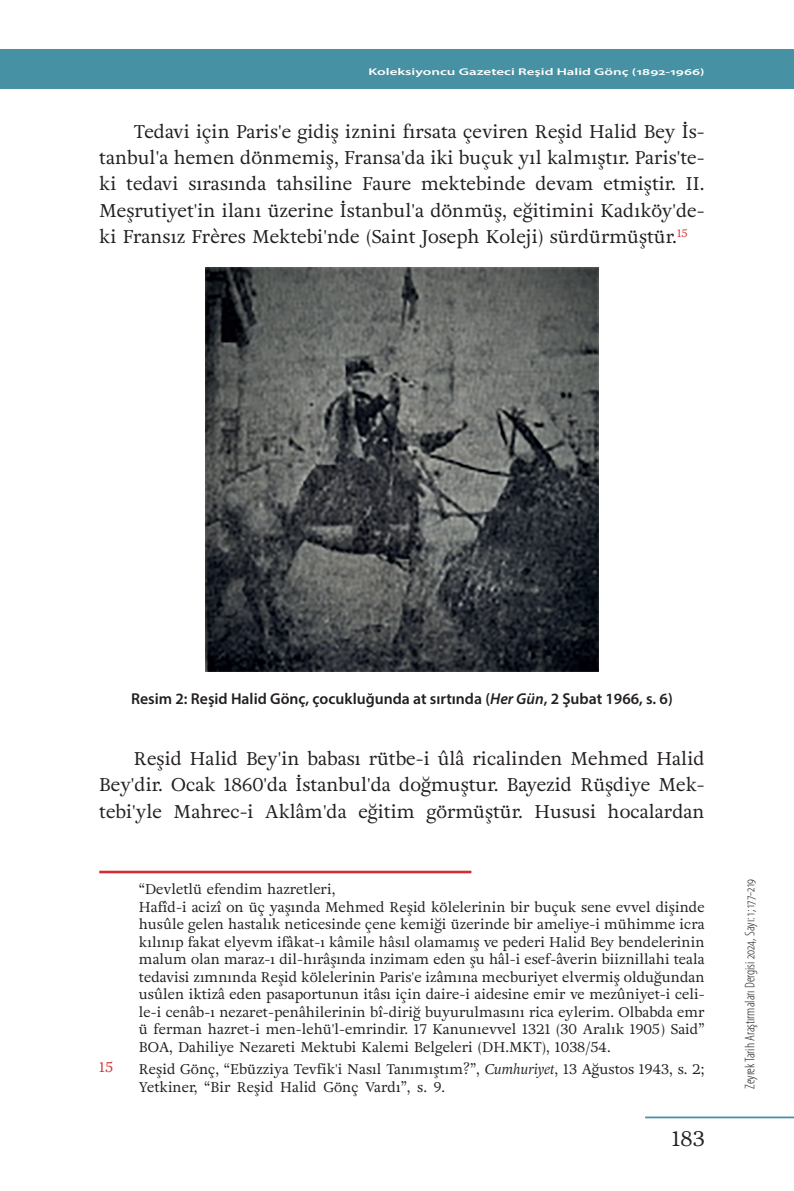
<style>
.page{position:relative;width:794px;height:1191px;background:#fff}
.page>*{position:absolute;margin:0;border:0;box-sizing:border-box;transform-origin:0 0}
.t1{font:21px "Adriane Text";color:#231f20}
.t2{font:18.38px/26.2px "Adriane Text";color:#231f20;text-align:justify}
.t3{font:600 15.75px "Myriad Pro";color:#231f20}
.t4{font:14px/17.5px "Adriane Text";color:#231f20}
.t5{font:300 condensed 14px "Myriad Pro";color:#231f20}
.t6{font:14px "Adriane Text";color:#d32d32}
.t7{font:600 semi-expanded 9.8px "Myriad Pro";color:#fff;scale:1.43 1}
.s1{font-style:italic}
</style>
<div class="page">
<div style="left:0;top:50px;width:794px;height:39px;background:#4691a3"></div>
<hr style="left:645px;top:1116px;width:149px;height:2px;background:#4691a3">
<hr style="left:99px;top:870px;width:372px;height:3px;background:#d32d32">
<img style="left:205px;top:268px;width:394px;height:403px">
<p class="t7" style="left:368px;top:65px;width:236px">Koleksiyoncu Gazeteci Reşid Halid Gönç (1892-1966)</p>
<p class="t2" style="left:99px;top:118px;width:607px;text-indent:35px">Tedavi için Paris'e gidiş iznini fırsata çeviren Reşid Halid Bey İs&shy;tanbul'a hemen dönmemiş, Fransa'da iki buçuk yıl kalmıştır. Paris'te&shy;ki tedavi sırasında tahsiline Faure mektebinde devam etmiştir. II.<br>Meşrutiyet'in ilanı üzerine İstanbul'a dönmüş, eğitimini Kadıköy'de&shy;ki Fransız Frères Mektebi'nde (Saint Joseph Koleji) sürdürmüştür.<sup>15</sup></p>
<p class="t3" style="left:131px;top:689px;width:543px">Resim 2: Reşid Halid Gönç, çocukluğunda at sırtında (<span class="s1">Her Gün</span>, 2 Şubat 1966, s. 6)</p>
<h2 class="t2" style="left:99px;top:745px;width:607px;text-indent:35px">Reşid Halid Bey'in babası rütbe-i ûlâ ricalinden Mehmed Halid Bey'dir. Ocak 1860'da İstanbul'da doğmuştur. Bayezid Rüşdiye Mek&shy;tebi'yle Mahrec-i Aklâm'da eğitim görmüştür. Hususi hocalardan</h2>
<p class="t4" style="left:139px;top:880px;width:567px">“Devletlü efendim hazretleri,<br>Hafîd-i acizî on üç yaşında Mehmed Reşid kölelerinin bir buçuk sene evvel dişinde husûle gelen hastalık neticesinde çene kemiği üzerinde bir ameliye-i mühimme icra kılınıp fakat elyevm ifâkat-ı kâmile hâsıl olamamış ve pederi Halid Bey bendelerinin malum olan maraz-ı dil-hırâşında inzimam eden şu hâl-i esef-âverin biiznillahi teala tedavisi zımnında Reşid kölelerinin Paris'e izâmına mecburiyet elvermiş olduğundan usûlen iktizâ eden pasaportunun itâsı için daire-i aidesine emir ve mezûniyet-i celi&shy;le-i cenâb-ı nezaret-penâhilerinin bî-diriğ buyurulmasını rica eylerim. Olbabda emr ü ferman hazret-i men-lehü'l-emrindir. 17 Kanunıevvel 1321 (30 Aralık 1905) Said” BOA, Dahiliye Nezareti Mektubi Kalemi Belgeleri (DH.MKT), 1038/54.</p>
<p class="t6" style="left:99px;top:1057px;width:15px">15</p>
<p class="t4" style="left:139px;top:1060px;width:567px">Reşid Gönç, “Ebüzziya Tevfik'i Nasıl Tanımıştım?”, <span class="s1">Cumhuriyet</span>, 13 Ağustos 1943, s. 2;<br>Yetkiner, “Bir Reşid Halid Gönç Vardı”, s. 9.</p>
<h1 class="t1" style="left:671px;top:1124px;width:34px">183</h1>
<p class="t5" style="left:741px;top:1088px;width:211px;rotate:-90deg">Zeyrek Tarih Araştırmaları Dergisi 2024, Sayı: 1; 177-219</p>
</div>
